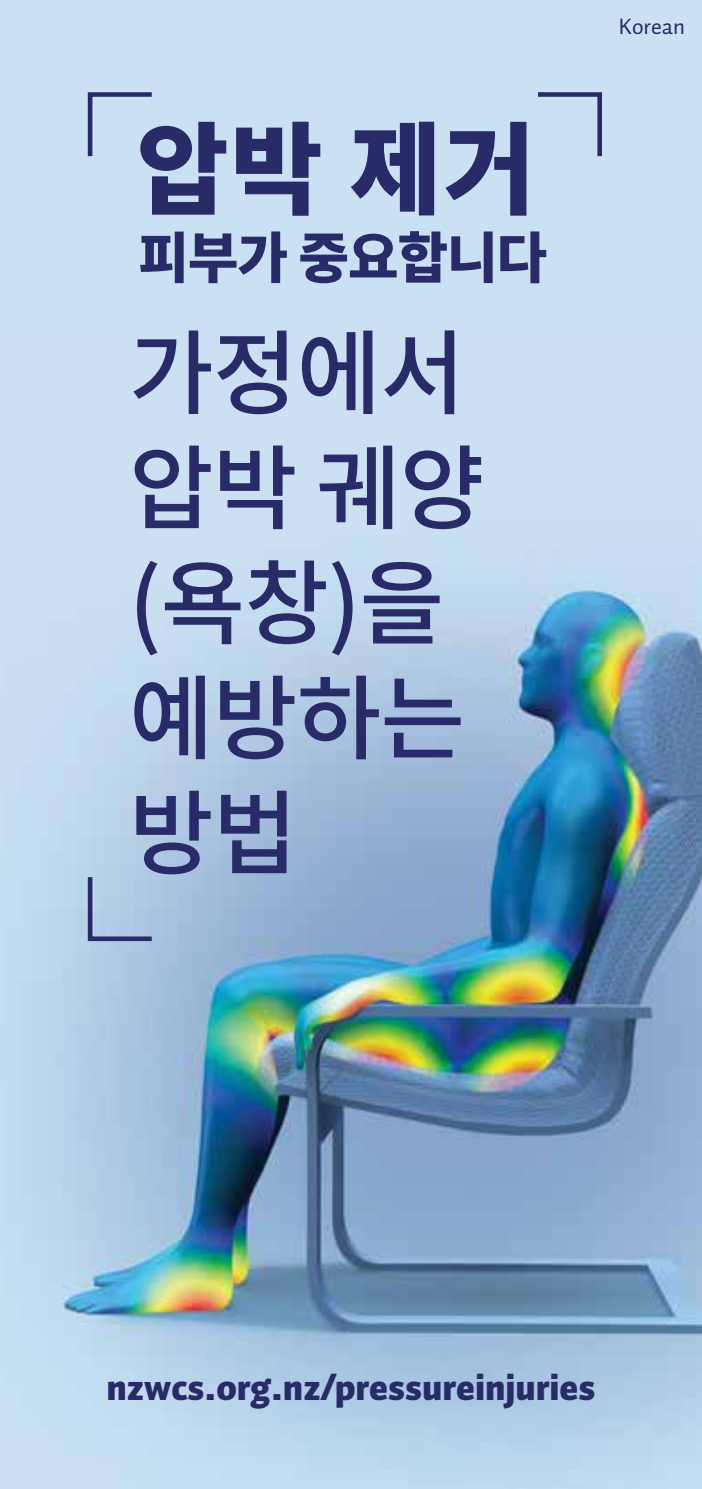
<style>
.page{position:relative;width:702px;height:1489px;background:#fff}
.page>*{position:absolute;margin:0;border:0;box-sizing:border-box;transform-origin:0 0}
.t1{font:800 100px "Source Han Sans KR";color:#282b67}
.t2{font:500 92.5px/115px "Source Han Sans KR";letter-spacing:-.015em;color:#282b67}
.t3{font:800 55px "Source Han Sans KR";letter-spacing:-.02em;color:#282b67}
.t4{font:900 37.5px "Auto Pro";color:#282b67}
.t5{font:22.5px "Auto Pro";color:#282b67}
</style>
<div class="page">
<div style="left:0;top:0;width:702px;height:1488px;background:#c9e1f3"></div>
<img style="left:19px;top:582px;width:683px;height:906px">
<svg style="left:87px;top:92px;width:65px;height:65px"></svg>
<svg style="left:538px;top:92px;width:64px;height:65px"></svg>
<svg style="left:85px;top:872px;width:71px;height:71px;background:#a2b9d7"></svg>
<p class="t1" style="left:136px;top:113px;width:400px">압박 제거</p>
<p class="t3" style="left:138px;top:227px;width:410px">피부가 중요합니다</p>
<p class="t2" style="left:129px;top:317px;width:357px">가정에서 압박 궤양 (욕창)을 예방하는 방법</p>
<p class="t5" style="left:619px;top:11px;width:68px">Korean</p>
<p class="t4" style="left:106px;top:1359px;width:490px">nzwcs.org.nz/pressureinjuries</p>
</div>
